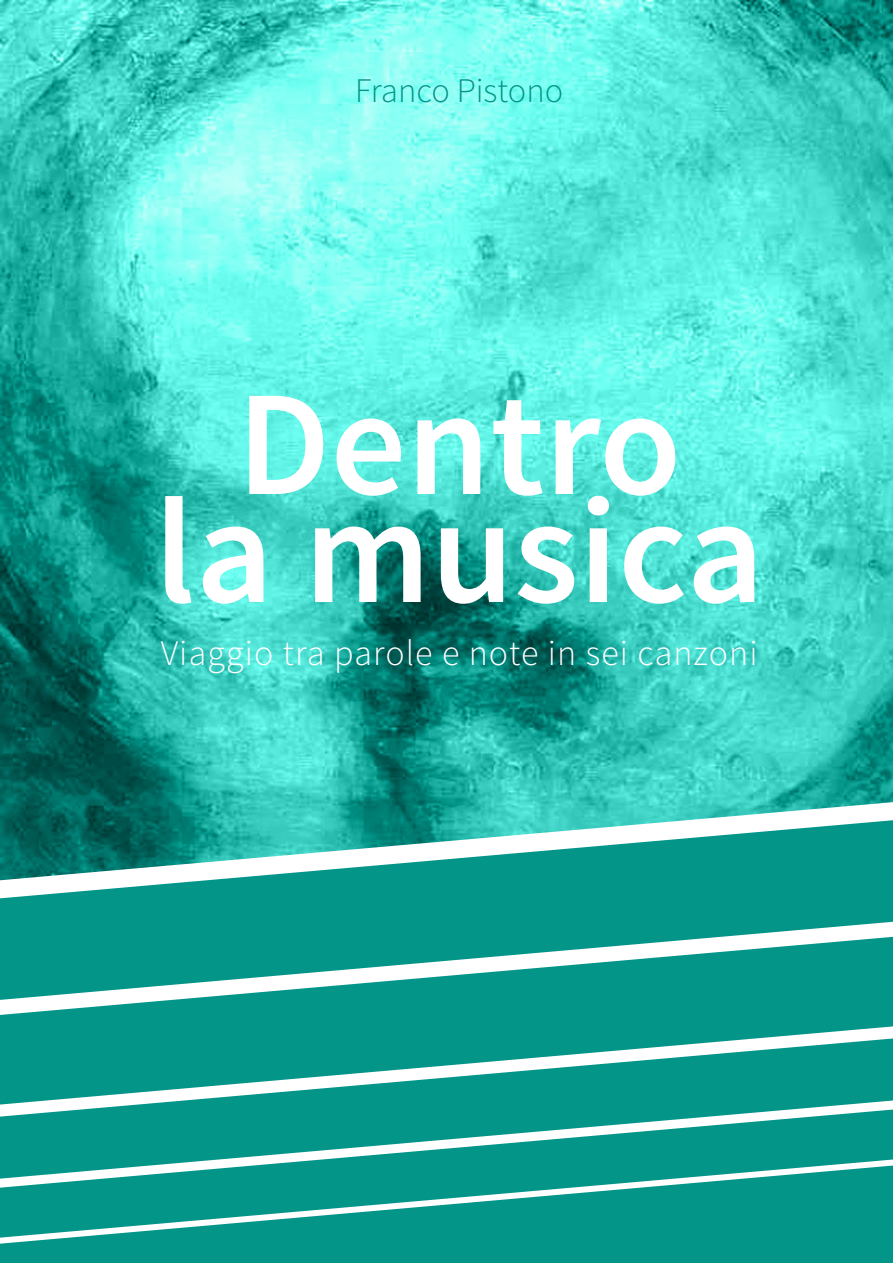
<style>
.page{position:relative;width:893px;height:1263px;background:#fff}
.page>*{position:absolute;margin:0;border:0;box-sizing:border-box;transform-origin:0 0}
.t1{font:600 150px/108px "Source Sans Pro";color:#fff;text-align:center}
.t2{font:300 36px "Source Sans Pro";letter-spacing:.03em;color:#fff}
.t3{font:300 34.5px "Source Sans Pro";color:#049589}
</style>
<div class="page">
<img style="left:0;top:0;width:893px;height:783px">
<svg style="left:0;top:919px;width:893px;height:89px"></svg>
<svg style="left:0;top:783px;width:893px;height:136px"></svg>
<svg style="left:0;top:1131px;width:893px;height:13px"></svg>
<svg style="left:0;top:1144px;width:893px;height:110px"></svg>
<svg style="left:0;top:1008px;width:893px;height:123px"></svg>
<p class="t3" style="left:355px;top:70px;width:209px">Franco Pistono</p>
<h1 class="t1" style="left:154px;top:394px;width:611px">Dentro<br>la musica</h1>
<p class="t2" style="left:161px;top:631px;width:598px">Viaggio tra parole e note in sei canzoni</p>
</div>
